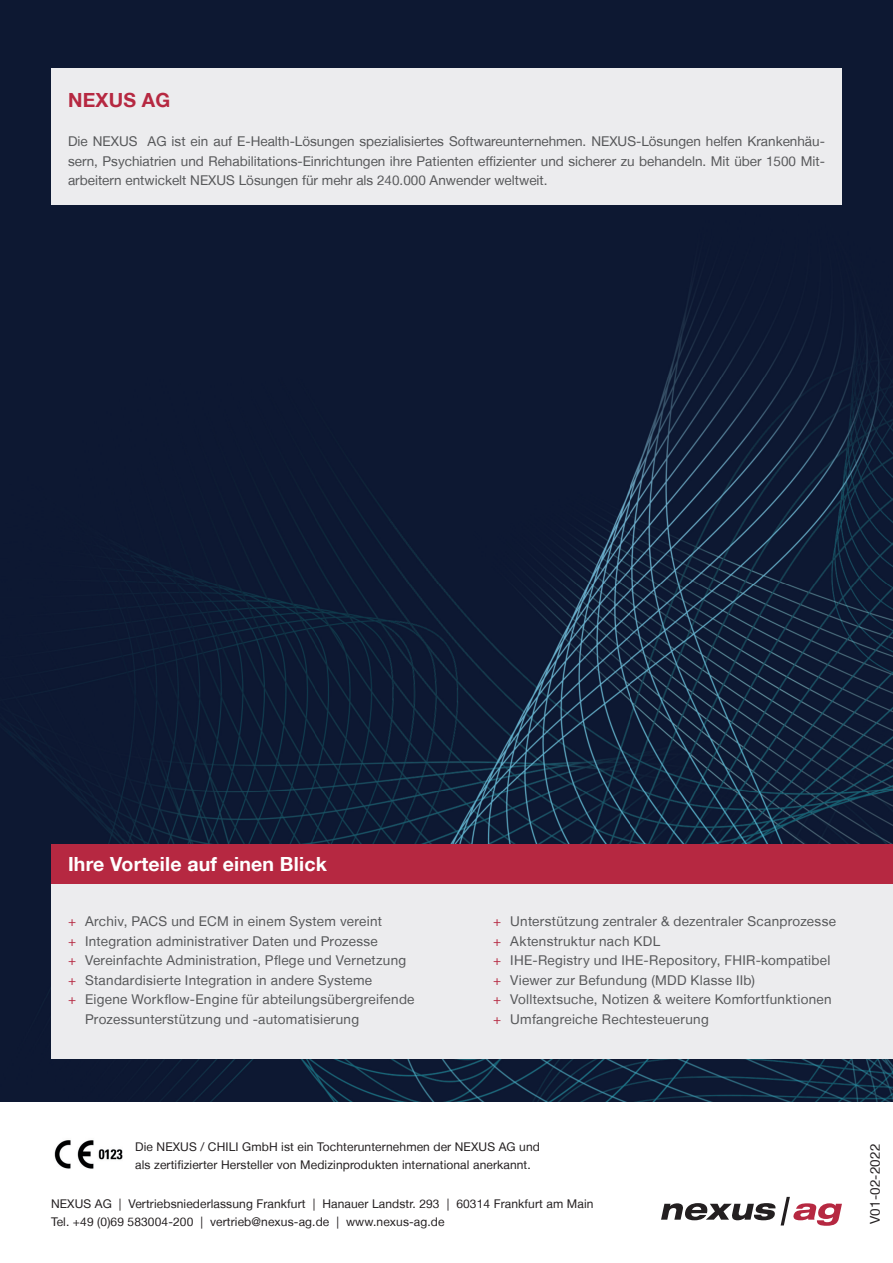
<style>
.page{position:relative;width:893px;height:1263px;background:#fff}
.page>*{position:absolute;margin:0;border:0;box-sizing:border-box;transform-origin:0 0}
.t1{font:700 19.5px "Helvetica Neue LT";letter-spacing:.01em;color:#fff}
.t2{font:700 19.5px "Helvetica Neue LT";letter-spacing:.01em;color:#b62841}
.t3{font:13.5px/19.5px "Helvetica Neue LT";letter-spacing:.02em;color:#57585a}
.t4{font:13.5px "Helvetica Neue LT";letter-spacing:.01em;color:#231f20}
.t5{font:12px/18px "Helvetica Neue LT";letter-spacing:.01em;color:#231f20}
.s1{color:#b62841}
</style>
<div class="page">
<div style="left:0;top:0;width:893px;height:1102px;background:#0d1832"></div>
<img style="left:78px;top:290px;width:815px;height:812px">
<div style="left:51px;top:883px;width:842px;height:176px;background:#ececee"></div>
<div style="left:51px;top:844px;width:842px;height:39px;background:#b62841"></div>
<div style="left:51px;top:68px;width:791px;height:137px;background:#ececee"></div>
<svg style="left:661px;top:1197px;width:181px;height:29px"></svg>
<img style="left:54px;top:1140px;width:69px;height:29px">
<h1 class="t2" style="left:68px;top:88px;width:104px">NEXUS AG</h1>
<p class="t3" style="left:68px;top:131px;width:758px;text-align:justify">Die NEXUS AG ist ein auf E-Health-Lösungen spezialisiertes Softwareunternehmen. NEXUS-Lösungen helfen Krankenhäu&shy;sern, Psychiatrien und Rehabilitations-Einrichtungen ihre Patienten effizienter und sicherer zu behandeln. Mit über 1500 Mit&shy;arbeitern entwickelt NEXUS Lösungen für mehr als 240.000 Anwender weltweit.</p>
<h1 class="t1" style="left:68px;top:852px;width:260px">Ihre Vorteile auf einen Blick</h1>
<p class="t3" style="left:68px;top:911px;width:315px"><span class="s1">+</span> Archiv, PACS und ECM in einem System vereint</p>
<p class="t3" style="left:68px;top:931px;width:311px"><span class="s1">+</span> Integration administrativer Daten und Prozesse</p>
<p class="t3" style="left:68px;top:950px;width:340px"><span class="s1">+</span> Vereinfachte Administration, Pflege und Vernetzung</p>
<p class="t3" style="left:68px;top:970px;width:306px"><span class="s1">+</span> Standardisierte Integration in andere Systeme</p>
<p class="t3" style="left:68px;top:989px;width:348px"><span class="s1">+</span> Eigene Workflow-Engine für abteilungsübergreifende</p>
<p class="t3" style="left:85px;top:1009px;width:276px">Prozessunterstützung und -automatisierung</p>
<p class="t3" style="left:493px;top:911px;width:344px"><span class="s1">+</span> Unterstützung zentraler &amp; dezentraler Scanprozesse <span class="s1">+</span> Aktenstruktur nach KDL<br><span class="s1">+</span> IHE-Registry und IHE-Repository, FHIR-kompatibel <span class="s1">+</span> Viewer zur Befundung (MDD Klasse IIb)<br><span class="s1">+</span> Volltextsuche, Notizen &amp; weitere Komfortfunktionen <span class="s1">+</span> Umfangreiche Rechtesteuerung</p>
<p class="t5" style="left:135px;top:1138px;width:406px">Die NEXUS / CHILI GmbH ist ein Tochterunternehmen der NEXUS AG und als zertifizierter Hersteller von Medizinprodukten international anerkannt.</p>
<p class="t5" style="left:51px;top:1194px;width:544px">NEXUS AG | Vertriebsniederlassung Frankfurt | Hanauer Landstr. 293 | 60314 Frankfurt am Main<br>Tel. +49 (0)69 583004-200 | vertrieb@nexus-ag.de | www.nexus-ag.de</p>
<p class="t4" style="left:867px;top:1224px;width:82px;rotate:-90deg">V01-02-2022</p>
</div>
